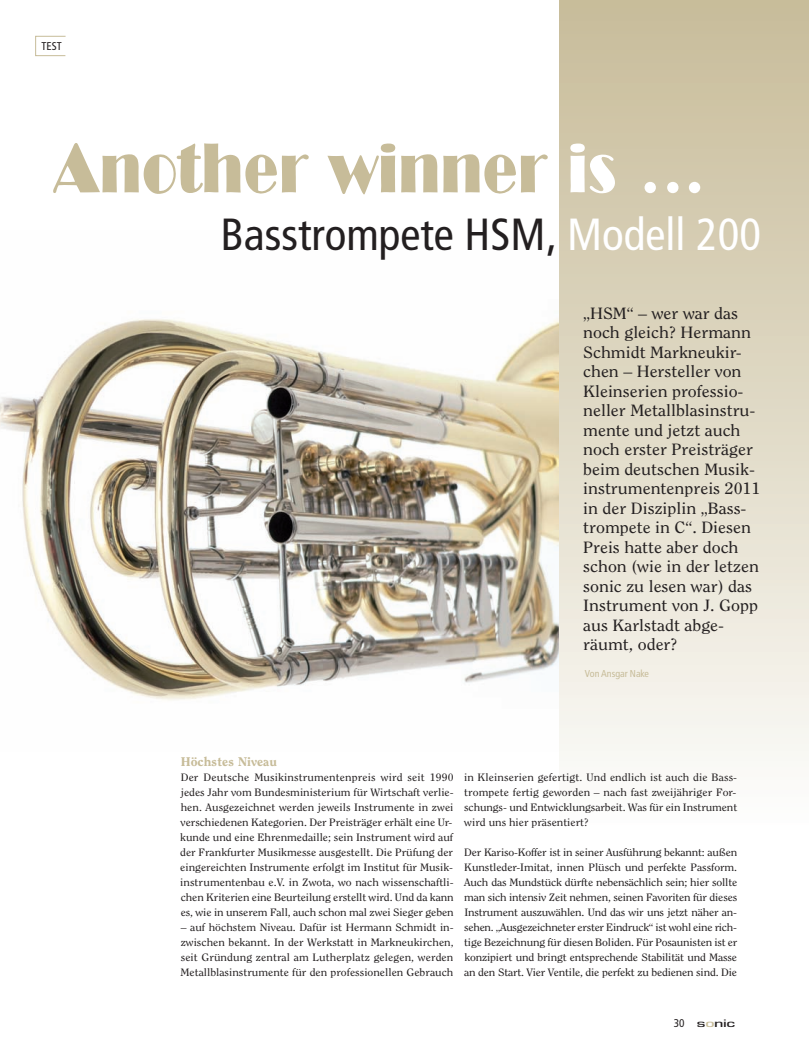
<style>
.page{position:relative;width:809px;height:1060px;background:#fff}
.page>*{position:absolute;margin:0;border:0;box-sizing:border-box;transform-origin:0 0}
.t1{font:67.88px "Broadway Condensed";letter-spacing:.015em;color:#c7bc99}
.t2{font:condensed 45px "Frutiger LT Std";color:#231f20}
.t3{font:16.25px/19.5px "Clearface Std";color:#231f20;scale:1.1 1}
.t4{font:800 12.5px "Clearface Std";color:#c7bc99;scale:1.1 1}
.t5{font:500 11.25px "Eurostile T";letter-spacing:-.02em;color:#231f20;scale:1.6 1}
.t6{font:condensed 11.25px "Frutiger LT Std";color:#231f20}
.t7{font:10.62px/15px "Clearface Std";letter-spacing:-.01em;color:#231f20;text-align:justify;scale:1.1 1}
.t8{font:condensed 10px "Frutiger LT Std";letter-spacing:-.005em;color:#c7bc99}
.s1{color:#fff}
.s2{font-family:"Frutiger LT Std";font-weight:400;font-stretch:condensed}
.s3{color:#c7bc99}
</style>
<div class="page">
<img style="left:0;top:231px;width:560px;height:521px">
<div style="left:560px;top:0;width:248px;height:825px;background:linear-gradient(to bottom,#c6ba97,#fcfcf9)"></div>
<div style="left:35px;top:36px;width:31px;height:20px;border:1px solid #c7bc99"></div>
<p class="t6" style="left:41px;top:41px;width:22px">TEST</p>
<h1 class="t1" style="left:54px;top:129px;width:653px">Another winner <span class="s1">is …</span></h1>
<h2 class="t2" style="left:220px;top:217px;width:542px">Basstrompete HSM‚ <span class="s1">Modell 200</span></h2>
<p class="t3" style="left:583px;top:304px;width:163px">„HSM“ – wer war das noch gleich? Hermann<br>Schmidt Markneukir&shy;chen – Hersteller von<br>Kleinserien professio&shy;neller Metallblasinstru&shy;mente und jetzt auch noch erster Preisträger beim deutschen Musik&shy;instrumentenpreis 2011 in der Disziplin „Bass&shy;trompete in C“. Diesen<br>Preis hatte aber doch schon (wie in der letzen sonic zu lesen war) das<br>Instrument von J. Gopp aus Karlstadt abge&shy;räumt, oder?</p>
<p class="t8" style="left:585px;top:669px;width:66px">Von Ansgar Nake</p>
<p class="t4" style="left:181px;top:756px;width:89px">Höchstes Niveau</p>
<p class="t7" style="left:180px;top:770px;width:250px">Der Deutsche Musikinstrumentenpreis wird seit 1990 jedes Jahr vom Bundesministerium für Wirtschaft verlie&shy;hen. Ausgezeichnet werden jeweils Instrumente in zwei verschiedenen Kategorien. Der Preisträger erhält eine Ur&shy;kunde und eine Ehrenmedaille; sein Instrument wird auf der Frankfurter Musikmesse ausgestellt. Die Prüfung der eingereichten Instrumente erfolgt im Institut für Musik&shy;instrumentenbau e.V. in Zwota, wo nach wissenschaftli&shy;chen Kriterien eine Beurteilung erstellt wird. Und da kann es, wie in unserem Fall, auch schon mal zwei Sieger geben</p>
<p class="t7" style="left:180px;top:920px;width:250px">– auf höchstem Niveau. Dafür ist Hermann Schmidt in&shy;zwischen bekannt. In der Werkstatt in Markneukirchen, seit Gründung zentral am Lutherplatz gelegen, werden Metallblasinstrumente für den professionellen Gebrauch</p>
<p class="t7" style="left:464px;top:770px;width:250px">in Kleinserien gefertigt. Und endlich ist auch die Bass&shy;trompete fertig geworden – nach fast zweijähriger For&shy;schungs- und Entwicklungsarbeit. Was für ein Instrument wird uns hier präsentiert?</p>
<p class="t7" style="left:464px;top:845px;width:250px">Der Kariso-Koffer ist in seiner Ausführung bekannt: außen Kunstleder-Imitat, innen Plüsch und perfekte Passform.<br>Auch das Mundstück dürfte nebensächlich sein; hier sollte man sich intensiv Zeit nehmen, seinen Favoriten für dieses Instrument auszuwählen. Und das wir uns jetzt näher an&shy;sehen. „Ausgezeichneter erster Eindruck“ ist wohl eine rich&shy;tige Bezeichnung für diesen Boliden. Für Posaunisten ist er konzipiert und bringt entsprechende Stabilität und Masse an den Start. Vier Ventile, die perfekt zu bedienen sind. Die</p>
<p class="t5" style="left:674px;top:1017px;width:40px"><span class="s2">30</span> s<span class="s3">o</span>nic</p>
</div>
